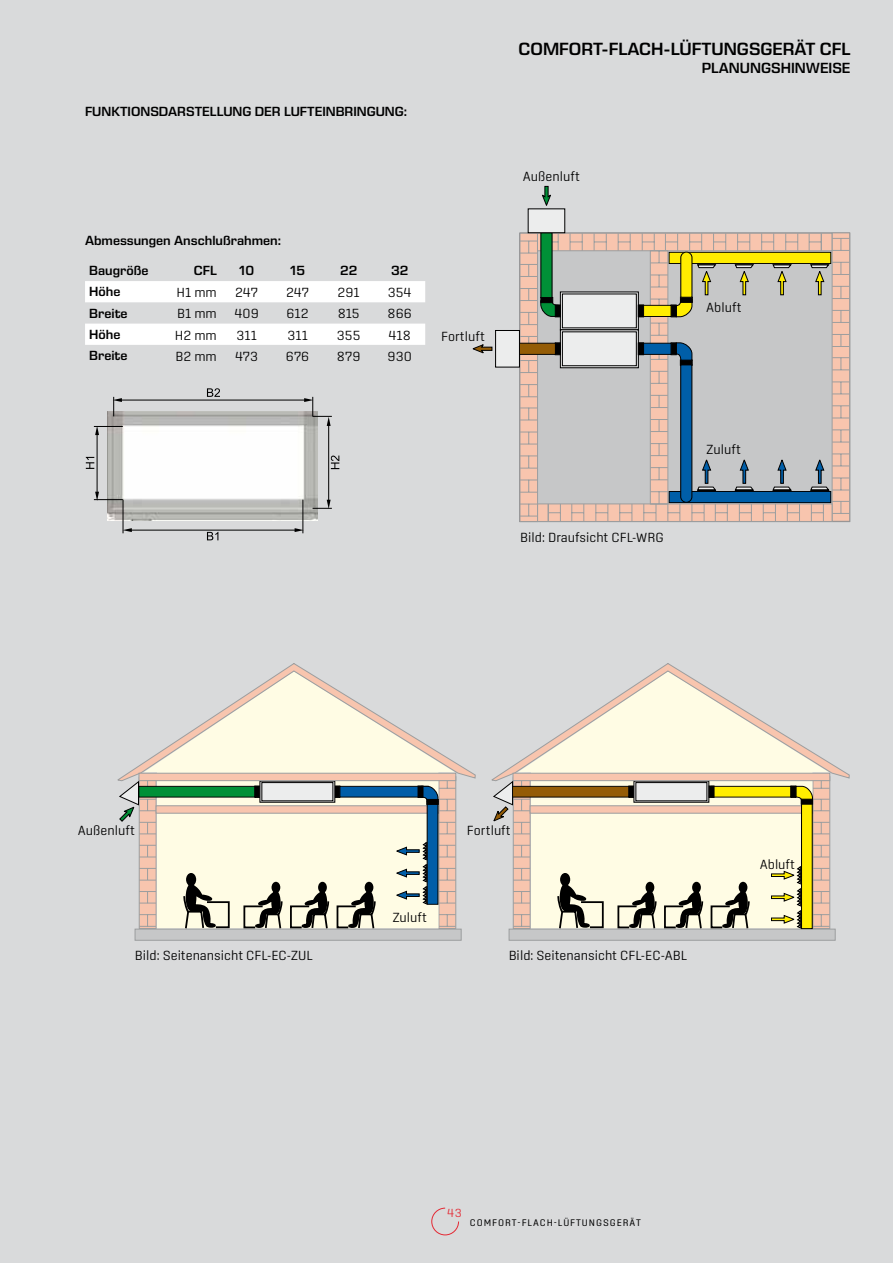
<style>
.page{position:relative;width:893px;height:1263px;background:#d9dadb}
.page>*{position:absolute;margin:0;border:0;box-sizing:border-box;transform-origin:0 0}
.t1{font:600 18px "Eurostile Next LT Pro";color:#000}
.t2{font:600 15px "Eurostile Next LT Pro";color:#000}
.t3{font:300 13.5px "Center";color:#000}
.t4{font:600 13.5px "Eurostile Next LT Pro";color:#000}
.t5{font:300 12px "Center";color:#e42934}
.t6{font:9.75px "Center";letter-spacing:.095em;color:#000}
</style>
<div class="page">
<svg style="left:431px;top:1207px;width:28px;height:29px"></svg>
<svg style="left:85px;top:281px;width:340px;height:64px"></svg>
<div style="left:520px;top:233px;width:330px;height:289px;background:#c6c7c8"></div>
<div style="left:669px;top:491px;width:162px;height:12px;background:#005ea8"></div>
<div style="left:669px;top:491px;width:162px;height:12px;border:1px solid #000"></div>
<div style="left:669px;top:252px;width:162px;height:11px;background:#ffed00"></div>
<div style="left:669px;top:252px;width:162px;height:12px;border:1px solid #000"></div>
<svg style="left:772px;top:264px;width:20px;height:32px"></svg>
<svg style="left:734px;top:264px;width:20px;height:32px"></svg>
<svg style="left:734px;top:459px;width:20px;height:32px"></svg>
<div style="left:562px;top:294px;width:74px;height:34px;background:#eceded"></div>
<div style="left:562px;top:294px;width:75px;height:34px;border:1px solid #000"></div>
<div style="left:560px;top:329px;width:79px;height:39px;border:1px solid #000"></div>
<div style="left:562px;top:332px;width:74px;height:34px;background:#eceded"></div>
<div style="left:562px;top:331px;width:75px;height:35px;border:1px solid #000"></div>
<div style="left:555px;top:305px;width:6px;height:12px;background:#000"></div>
<svg style="left:542px;top:186px;width:9px;height:20px"></svg>
<div style="left:555px;top:343px;width:6px;height:12px;background:#000"></div>
<svg style="left:472px;top:344px;width:21px;height:10px"></svg>
<div style="left:520px;top:233px;width:18px;height:289px;background:#f8c5ae;border:1px solid #9c9e9f"></div>
<svg style="left:520px;top:384px;width:18px;height:13px"></svg>
<svg style="left:520px;top:360px;width:18px;height:13px"></svg>
<svg style="left:520px;top:336px;width:18px;height:7px"></svg>
<svg style="left:520px;top:288px;width:39px;height:37px"></svg>
<svg style="left:520px;top:241px;width:18px;height:13px"></svg>
<svg style="left:520px;top:264px;width:18px;height:13px"></svg>
<svg style="left:520px;top:504px;width:17px;height:13px"></svg>
<svg style="left:520px;top:480px;width:18px;height:13px"></svg>
<svg style="left:520px;top:456px;width:18px;height:13px"></svg>
<svg style="left:520px;top:432px;width:18px;height:13px"></svg>
<svg style="left:520px;top:408px;width:18px;height:13px"></svg>
<div style="left:832px;top:233px;width:18px;height:289px;background:#f8c5ae;border:1px solid #9c9e9f"></div>
<svg style="left:832px;top:357px;width:18px;height:13px"></svg>
<svg style="left:832px;top:382px;width:18px;height:13px"></svg>
<svg style="left:832px;top:405px;width:18px;height:14px"></svg>
<svg style="left:832px;top:429px;width:18px;height:14px"></svg>
<svg style="left:832px;top:501px;width:18px;height:13px"></svg>
<svg style="left:810px;top:454px;width:40px;height:37px"></svg>
<svg style="left:832px;top:238px;width:18px;height:13px"></svg>
<svg style="left:810px;top:262px;width:40px;height:37px"></svg>
<svg style="left:832px;top:310px;width:18px;height:13px"></svg>
<svg style="left:832px;top:334px;width:18px;height:13px"></svg>
<div style="left:537px;top:504px;width:295px;height:18px;background:#f8c5ae;border:1px solid #9c9e9f"></div>
<svg style="left:619px;top:504px;width:14px;height:17px"></svg>
<svg style="left:595px;top:504px;width:13px;height:17px"></svg>
<svg style="left:548px;top:504px;width:13px;height:17px"></svg>
<svg style="left:571px;top:504px;width:13px;height:17px"></svg>
<svg style="left:811px;top:504px;width:13px;height:17px"></svg>
<svg style="left:787px;top:504px;width:13px;height:17px"></svg>
<svg style="left:763px;top:504px;width:13px;height:17px"></svg>
<svg style="left:739px;top:504px;width:13px;height:17px"></svg>
<div style="left:537px;top:233px;width:295px;height:18px;background:#f8c5ae;border:1px solid #9c9e9f"></div>
<svg style="left:737px;top:233px;width:13px;height:18px"></svg>
<svg style="left:761px;top:233px;width:13px;height:18px"></svg>
<svg style="left:809px;top:233px;width:13px;height:18px"></svg>
<svg style="left:785px;top:233px;width:13px;height:18px"></svg>
<svg style="left:552px;top:233px;width:7px;height:18px"></svg>
<svg style="left:570px;top:233px;width:13px;height:18px"></svg>
<svg style="left:594px;top:233px;width:13px;height:18px"></svg>
<svg style="left:618px;top:233px;width:13px;height:18px"></svg>
<div style="left:541px;top:233px;width:11px;height:65px;background:#009037"></div>
<div style="left:518px;top:343px;width:38px;height:12px;background:#945c06;border:1px solid #000"></div>
<div style="left:650px;top:250px;width:18px;height:254px;background:#f8c5ae;border:1px solid #9c9e9f"></div>
<svg style="left:650px;top:323px;width:18px;height:13px"></svg>
<svg style="left:642px;top:233px;width:84px;height:84px"></svg>
<svg style="left:643px;top:342px;width:85px;height:179px"></svg>
<div style="left:671px;top:343px;width:5px;height:12px;background:#000"></div>
<div style="left:638px;top:343px;width:33px;height:12px;background:#005ea8;border:1px solid #000"></div>
<svg style="left:772px;top:459px;width:20px;height:32px"></svg>
<div style="left:638px;top:343px;width:6px;height:12px;background:#000"></div>
<div style="left:638px;top:305px;width:33px;height:12px;background:#ffed00;border:1px solid #000"></div>
<div style="left:638px;top:305px;width:6px;height:12px;background:#000"></div>
<div style="left:528px;top:208px;width:37px;height:25px;background:#eceded;border:1px solid #000"></div>
<div style="left:495px;top:330px;width:25px;height:37px;background:#eceded;border:1px solid #000"></div>
<div style="left:135px;top:929px;width:326px;height:11px;background:#c6c7c8"></div>
<svg style="left:117px;top:663px;width:359px;height:267px"></svg>
<div style="left:139px;top:773px;width:317px;height:8px;background:#f8c5ae;border:1px solid #9c9e9f"></div>
<div style="left:509px;top:929px;width:326px;height:11px;background:#c6c7c8"></div>
<svg style="left:491px;top:663px;width:359px;height:267px"></svg>
<img style="left:108px;top:412px;width:210px;height:108px">
<hr style="left:119px;top:400px;width:188px;height:1px;background:#000">
<svg style="left:113px;top:397px;width:9px;height:19px"></svg>
<hr style="left:302px;top:500px;width:1px;height:33px;background:#000">
<hr style="left:123px;top:500px;width:1px;height:33px;background:#000">
<hr style="left:129px;top:530px;width:169px;height:1px;background:#000">
<svg style="left:123px;top:528px;width:9px;height:4px"></svg>
<svg style="left:295px;top:528px;width:9px;height:4px"></svg>
<hr style="left:328px;top:423px;width:1px;height:80px;background:#000">
<svg style="left:313px;top:500px;width:19px;height:9px"></svg>
<svg style="left:304px;top:397px;width:28px;height:29px"></svg>
<hr style="left:97px;top:432px;width:1px;height:63px;background:#000">
<svg style="left:94px;top:426px;width:29px;height:9px"></svg>
<svg style="left:94px;top:492px;width:29px;height:9px"></svg>
<svg style="left:207px;top:388px;width:13px;height:9px"></svg>
<svg style="left:207px;top:532px;width:11px;height:8px"></svg>
<svg style="left:86px;top:457px;width:8px;height:12px"></svg>
<svg style="left:331px;top:456px;width:8px;height:13px"></svg>
<p class="t4" style="left:85px;top:104px;width:324px">FUNKTIONSDARSTELLUNG DER LUFTEINBRINGUNG:</p>
<p class="t4" style="left:85px;top:233px;width:198px">Abmessungen Anschlußrahmen:</p>
<p class="t4" style="left:89px;top:263px;width:61px">Baugröße</p>
<p class="t4" style="left:194px;top:263px;width:25px">CFL</p>
<p class="t4" style="left:239px;top:263px;width:17px">10</p>
<p class="t4" style="left:290px;top:263px;width:16px">15</p>
<p class="t4" style="left:340px;top:263px;width:19px">22</p>
<p class="t4" style="left:391px;top:263px;width:19px">32</p>
<p class="t4" style="left:89px;top:284px;width:33px">Höhe</p>
<p class="t3" style="left:176px;top:285px;width:42px">H1 mm</p>
<p class="t3" style="left:235px;top:285px;width:24px">247</p>
<p class="t3" style="left:286px;top:285px;width:24px">247</p>
<p class="t3" style="left:338px;top:285px;width:24px">291</p>
<p class="t3" style="left:388px;top:285px;width:25px">354</p>
<p class="t4" style="left:89px;top:306px;width:40px">Breite</p>
<p class="t3" style="left:177px;top:306px;width:41px">B1 mm</p>
<p class="t3" style="left:235px;top:306px;width:26px">409</p>
<p class="t3" style="left:286px;top:306px;width:24px">612</p>
<p class="t3" style="left:338px;top:306px;width:24px">815</p>
<p class="t3" style="left:388px;top:306px;width:26px">866</p>
<p class="t4" style="left:89px;top:327px;width:33px">Höhe</p>
<p class="t3" style="left:175px;top:327px;width:44px">H2 mm</p>
<p class="t3" style="left:236px;top:327px;width:22px">311</p>
<p class="t3" style="left:287px;top:327px;width:22px">311</p>
<p class="t3" style="left:337px;top:327px;width:25px">355</p>
<p class="t3" style="left:389px;top:327px;width:24px">418</p>
<p class="t4" style="left:89px;top:348px;width:40px">Breite</p>
<p class="t3" style="left:175px;top:349px;width:43px">B2 mm</p>
<p class="t3" style="left:235px;top:349px;width:25px">473</p>
<p class="t3" style="left:286px;top:349px;width:25px">676</p>
<p class="t3" style="left:337px;top:349px;width:25px">879</p>
<p class="t3" style="left:388px;top:349px;width:26px">930</p>
<p class="t3" style="left:441px;top:329px;width:45px">Fortluft</p>
<h1 class="t1" style="left:519px;top:39px;width:333px">COMFORT-FLACH-LÜFTUNGSGERÄT CFL</h1>
<p class="t2" style="left:702px;top:60px;width:150px">PLANUNGSHINWEISE</p>
<p class="t3" style="left:523px;top:169px;width:59px">Außenluft</p>
<p class="t3" style="left:706px;top:300px;width:37px">Abluft</p>
<p class="t3" style="left:520px;top:529px;width:145px">Bild: Draufsicht CFL-WRG</p>
<p class="t3" style="left:706px;top:441px;width:36px">Zuluft</p>
<p class="t3" style="left:78px;top:823px;width:59px">Außenluft</p>
<p class="t3" style="left:135px;top:948px;width:180px">Bild: Seitenansicht CFL-EC-ZUL</p>
<p class="t3" style="left:392px;top:909px;width:36px">Zuluft</p>
<p class="t3" style="left:467px;top:823px;width:45px">Fortluft</p>
<p class="t3" style="left:509px;top:948px;width:180px">Bild: Seitenansicht CFL-EC-ABL</p>
<p class="t3" style="left:760px;top:857px;width:37px">Abluft</p>
<p class="t5" style="left:447px;top:1206px;width:16px">43</p>
<p class="t6" style="left:470px;top:1217px;width:173px">COMFORT-FLACH-LÜFTUNGSGERÄT</p>
</div>
